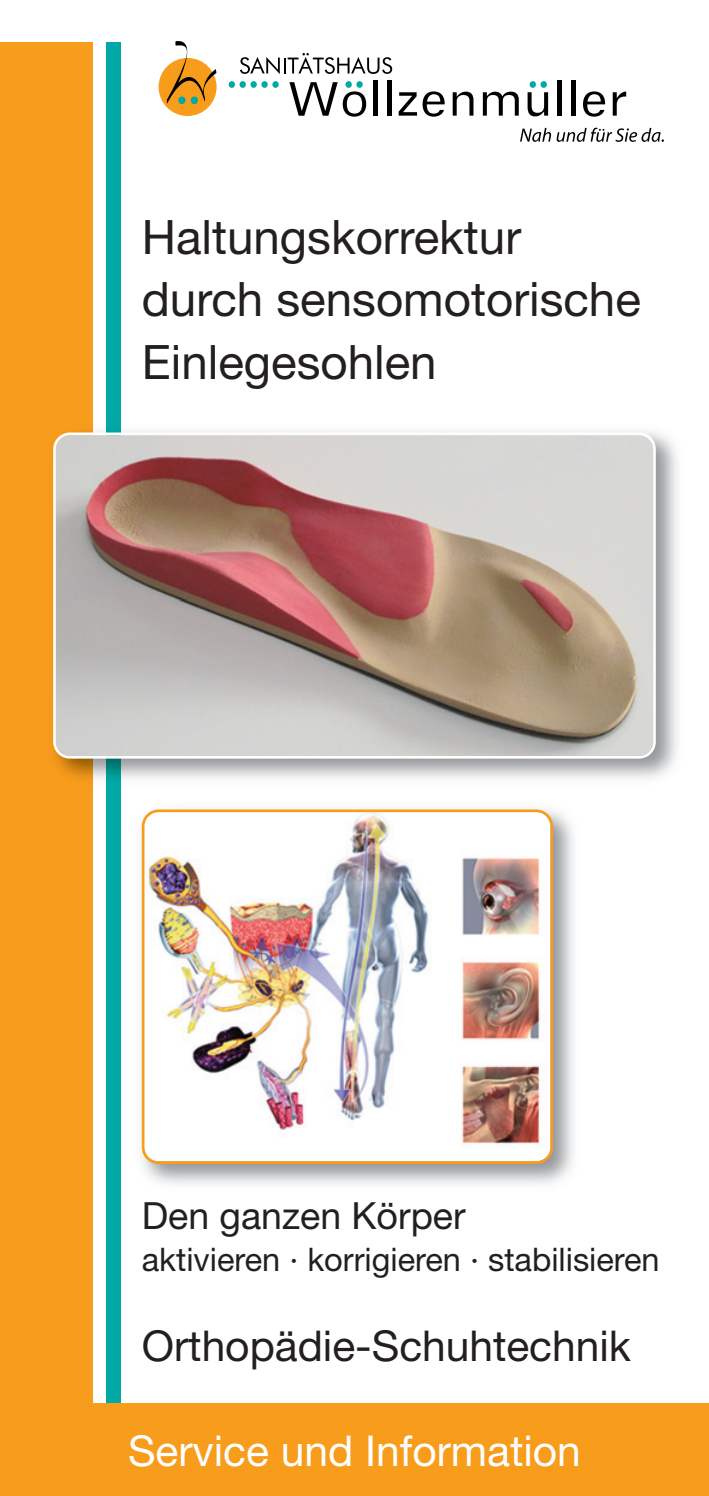
<style>
.page{position:relative;width:709px;height:1496px;background:#fff}
.page>*{position:absolute;margin:0;border:0;box-sizing:border-box;transform-origin:0 0}
.t1{font:47.5px/62.5px "Helvetica Neue";color:#231f20}
.t2{font:42.5px "Helvetica Neue";color:#231f20}
.t3{font:42.5px "Helvetica Neue";color:#fff}
.t4{font:37.5px "Helvetica Neue";color:#231f20}
.t5{font:32.5px "Helvetica Neue";color:#231f20}
</style>
<div class="page">
<div style="left:0;top:43px;width:92px;height:1417px;background:#f89c1c"></div>
<div style="left:106px;top:43px;width:14px;height:1417px;background:#00a9a5"></div>
<div style="left:158px;top:58px;width:58px;height:58px;background:#f89c1c;border-radius:50%"></div>
<div style="left:229px;top:81px;width:6px;height:7px;background:#00a9a5;border-radius:50%"></div>
<div style="left:239px;top:81px;width:7px;height:7px;background:#00a9a5;border-radius:50%"></div>
<div style="left:250px;top:81px;width:7px;height:7px;background:#00a9a5;border-radius:50%"></div>
<div style="left:261px;top:81px;width:7px;height:7px;background:#00a9a5;border-radius:50%"></div>
<svg style="left:272px;top:81px;width:7px;height:7px"></svg>
<div style="left:529px;top:81px;width:7px;height:7px;background:#00a9a5;border-radius:50%"></div>
<div style="left:540px;top:81px;width:7px;height:7px;background:#00a9a5;border-radius:50%"></div>
<svg style="left:240px;top:53px;width:152px;height:21px"></svg>
<svg style="left:289px;top:82px;width:77px;height:35px"></svg>
<hr style="left:374px;top:80px;width:4px;height:36px;background:#000">
<hr style="left:387px;top:80px;width:4px;height:36px;background:#000">
<svg style="left:398px;top:91px;width:46px;height:26px"></svg>
<svg style="left:452px;top:92px;width:21px;height:24px"></svg>
<svg style="left:483px;top:92px;width:36px;height:24px"></svg>
<svg style="left:527px;top:92px;width:21px;height:24px"></svg>
<hr style="left:557px;top:80px;width:4px;height:36px;background:#000">
<hr style="left:571px;top:80px;width:4px;height:36px;background:#000">
<svg style="left:583px;top:91px;width:22px;height:26px"></svg>
<svg style="left:612px;top:92px;width:14px;height:24px"></svg>
<svg style="left:520px;top:128px;width:144px;height:14px"></svg>
<svg style="left:166px;top:41px;width:50px;height:63px"></svg>
<div style="left:0;top:1403px;width:709px;height:92px;background:#f89c1c"></div>
<img style="left:56px;top:421px;width:621px;height:370px">
<svg style="left:53px;top:432px;width:603px;height:326px;background:#baa49d"></svg>
<img style="left:141px;top:811px;width:433px;height:373px">
<img style="left:142px;top:809px;width:411px;height:354px">
<p class="t1" style="left:142px;top:210px;width:500px">Haltungskorrektur durch sensomotorische<br>Einlegesohlen</p>
<p class="t4" style="left:142px;top:1201px;width:325px">Den ganzen Körper</p>
<p class="t5" style="left:142px;top:1247px;width:519px">aktivieren · korrigieren · stabilisieren</p>
<p class="t2" style="left:142px;top:1330px;width:490px">Orthopädie-Schuhtechnik</p>
<p class="t3" style="left:128px;top:1435px;width:454px">Service und Information</p>
</div>
